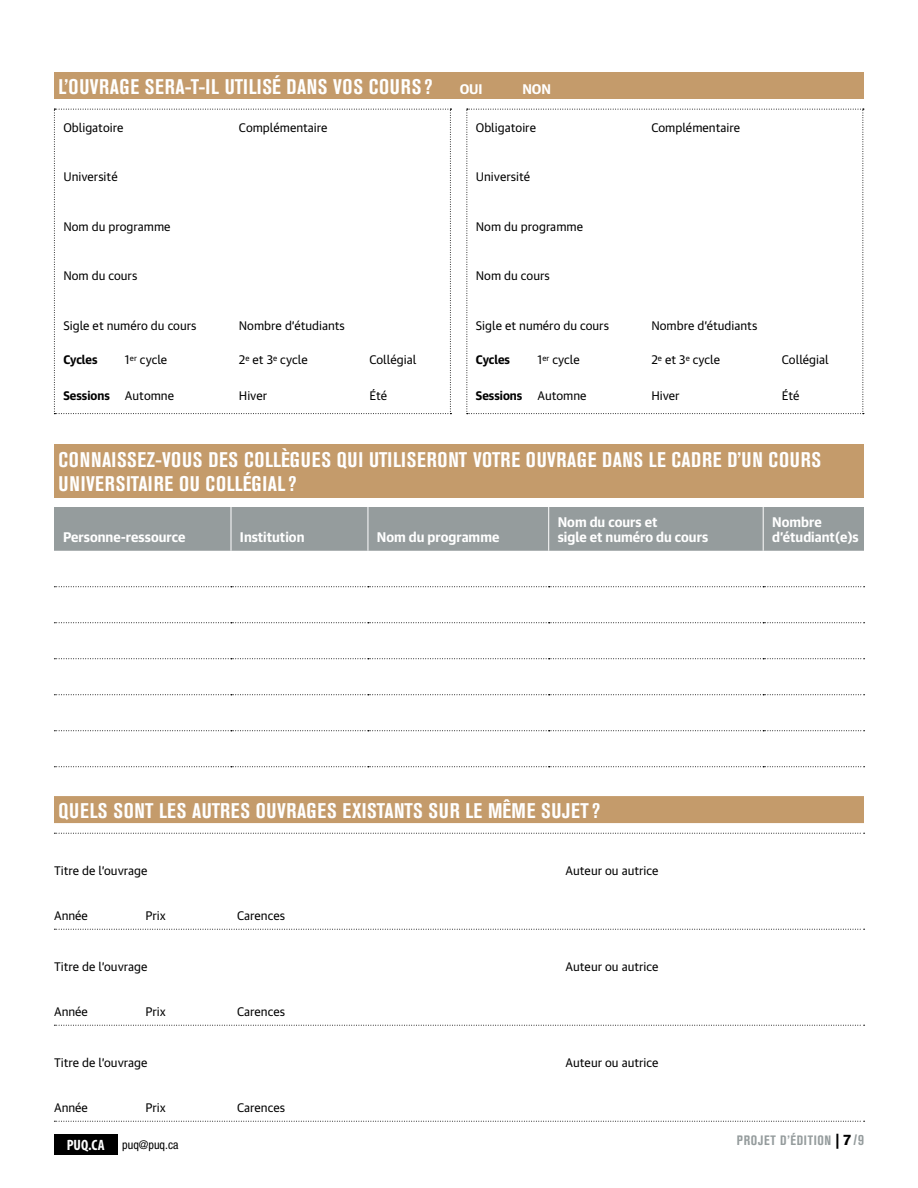
<style>
.page{position:relative;width:918px;height:1188px;background:#fff}
.page>*{position:absolute;margin:0;border:0;box-sizing:border-box;transform-origin:0 0}
.t1{font:700 condensed 21px/24px "Akzidenz Grotesk BE";letter-spacing:.035em;color:#fff}
.t2{font:700 13.5px/15px "Guardian Text Sans";color:#fff}
.t3{font:700 condensed 13.5px "Akzidenz Grotesk BE";letter-spacing:.05em;color:#959c9d}
.t4{font:12px "Guardian Text Sans";color:#000}
.t5{font:700 12px "Guardian Text Sans";color:#000}
.t6{font:condensed 12px "Helvetica Neue";color:#000}
.s1{font-weight:400}
.s2{font-family:"Myriad Pro";font-weight:700;font-size:15px;color:#fff}
.s3{font-stretch:normal;font-size:15px;color:#000}
.s4{font-size:15px}
</style>
<div class="page">
<div style="left:54px;top:72px;width:810px;height:27px;background:#c49b6b"></div>
<div style="left:54px;top:444px;width:810px;height:54px;background:#c49b6b"></div>
<div style="left:54px;top:796px;width:810px;height:27px;background:#c49b6b"></div>
<svg style="left:54px;top:109px;width:397px;height:305px"></svg>
<svg style="left:466px;top:109px;width:398px;height:305px"></svg>
<div style="left:54px;top:507px;width:810px;height:44px;background:#959c9d"></div>
<hr style="left:231px;top:507px;width:1px;height:44px;background:#fff">
<hr style="left:368px;top:507px;width:1px;height:44px;background:#fff">
<hr style="left:548px;top:507px;width:1px;height:44px;background:#fff">
<hr style="left:763px;top:507px;width:1px;height:44px;background:#fff">
<svg style="left:54px;top:586px;width:811px;height:1px"></svg>
<svg style="left:54px;top:622px;width:811px;height:1px"></svg>
<svg style="left:54px;top:658px;width:811px;height:1px"></svg>
<svg style="left:54px;top:694px;width:811px;height:1px"></svg>
<svg style="left:54px;top:730px;width:811px;height:1px"></svg>
<svg style="left:54px;top:766px;width:811px;height:1px"></svg>
<svg style="left:54px;top:833px;width:811px;height:1px"></svg>
<svg style="left:54px;top:929px;width:811px;height:1px"></svg>
<svg style="left:54px;top:1025px;width:811px;height:1px"></svg>
<svg style="left:54px;top:1121px;width:811px;height:1px"></svg>
<div style="left:54px;top:1134px;width:63px;height:20px;background:#000"></div>
<h1 class="t1" style="left:58px;top:75px;width:376px">L’OUVRAGE SERA-T-IL UTILISÉ DANS VOS COURS?</h1>
<p class="t2" style="left:460px;top:80px;width:24px">OUI</p>
<p class="t2" style="left:522px;top:80px;width:30px">NON</p>
<p class="t4" style="left:63px;top:118px;width:62px">Obligatoire</p>
<p class="t4" style="left:239px;top:118px;width:90px">Complémentaire</p>
<p class="t4" style="left:63px;top:167px;width:56px">Université</p>
<p class="t4" style="left:476px;top:118px;width:62px">Obligatoire</p>
<p class="t4" style="left:651px;top:118px;width:90px">Complémentaire</p>
<p class="t4" style="left:476px;top:167px;width:56px">Université</p>
<p class="t4" style="left:63px;top:217px;width:109px">Nom du programme</p>
<p class="t4" style="left:63px;top:266px;width:75px">Nom du cours</p>
<p class="t4" style="left:63px;top:316px;width:135px">Sigle et numéro du cours</p>
<p class="t4" style="left:239px;top:316px;width:107px">Nombre d’étudiants</p>
<p class="t5" style="left:63px;top:350px;width:36px">Cycles</p>
<p class="t4" style="left:125px;top:350px;width:44px">1<sup>er</sup> cycle</p>
<p class="t4" style="left:239px;top:350px;width:70px">2<sup>e</sup> et 3<sup>e</sup> cycle</p>
<p class="t4" style="left:369px;top:350px;width:48px">Collégial</p>
<p class="t5" style="left:63px;top:386px;width:112px">Sessions <span class="s1">Automne</span></p>
<p class="t4" style="left:239px;top:386px;width:30px">Hiver</p>
<p class="t4" style="left:369px;top:386px;width:19px">Été</p>
<p class="t4" style="left:476px;top:217px;width:109px">Nom du programme</p>
<p class="t4" style="left:476px;top:266px;width:75px">Nom du cours</p>
<p class="t4" style="left:476px;top:316px;width:135px">Sigle et numéro du cours</p>
<p class="t4" style="left:651px;top:316px;width:107px">Nombre d’étudiants</p>
<p class="t5" style="left:476px;top:350px;width:36px">Cycles</p>
<p class="t4" style="left:537px;top:350px;width:44px">1<sup>er</sup> cycle</p>
<p class="t4" style="left:651px;top:350px;width:70px">2<sup>e</sup> et 3<sup>e</sup> cycle</p>
<p class="t4" style="left:782px;top:350px;width:48px">Collégial</p>
<p class="t5" style="left:476px;top:386px;width:112px">Sessions <span class="s1">Automne</span></p>
<p class="t4" style="left:651px;top:386px;width:30px">Hiver</p>
<p class="t4" style="left:782px;top:386px;width:19px">Été</p>
<h1 class="t1" style="left:58px;top:447px;width:764px">CONNAISSEZ-VOUS DES COLLÈGUES QUI UTILISERONT VOTRE OUVRAGE DANS LE CADRE D’UN COURS<br>UNIVERSITAIRE OU COLLÉGIAL?</h1>
<p class="t2" style="left:63px;top:528px;width:124px">Personne-ressource</p>
<p class="t2" style="left:240px;top:528px;width:66px">Institution</p>
<p class="t2" style="left:377px;top:528px;width:124px">Nom du programme</p>
<p class="t2" style="left:558px;top:513px;width:152px">Nom du cours et<br>sigle et numéro du cours</p>
<p class="t2" style="left:772px;top:513px;width:88px">Nombre d’étudiant(e)s</p>
<h1 class="t1" style="left:58px;top:799px;width:543px">QUELS SONT LES AUTRES OUVRAGES EXISTANTS SUR LE MÊME SUJET?</h1>
<p class="t4" style="left:54px;top:861px;width:95px">Titre de l’ouvrage</p>
<p class="t4" style="left:566px;top:861px;width:94px">Auteur ou autrice</p>
<p class="t4" style="left:54px;top:906px;width:35px">Année</p>
<p class="t4" style="left:146px;top:906px;width:22px">Prix</p>
<p class="t4" style="left:237px;top:906px;width:49px">Carences</p>
<p class="t4" style="left:54px;top:957px;width:95px">Titre de l’ouvrage</p>
<p class="t4" style="left:566px;top:957px;width:94px">Auteur ou autrice</p>
<p class="t4" style="left:54px;top:1002px;width:35px">Année</p>
<p class="t4" style="left:146px;top:1002px;width:22px">Prix</p>
<p class="t4" style="left:237px;top:1002px;width:49px">Carences</p>
<p class="t4" style="left:54px;top:1053px;width:95px">Titre de l’ouvrage</p>
<p class="t4" style="left:566px;top:1053px;width:94px">Auteur ou autrice</p>
<p class="t4" style="left:54px;top:1098px;width:35px">Année</p>
<p class="t4" style="left:146px;top:1098px;width:22px">Prix</p>
<p class="t4" style="left:237px;top:1098px;width:49px">Carences</p>
<p class="t6" style="left:67px;top:1138px;width:113px"><span class="s2">PUQ.CA</span> puq@puq.ca</p>
<p class="t3" style="left:737px;top:1133px;width:129px">PROJET D’ÉDITION <span class="s3">| 7</span><span class="s4">/9</span></p>
</div>
